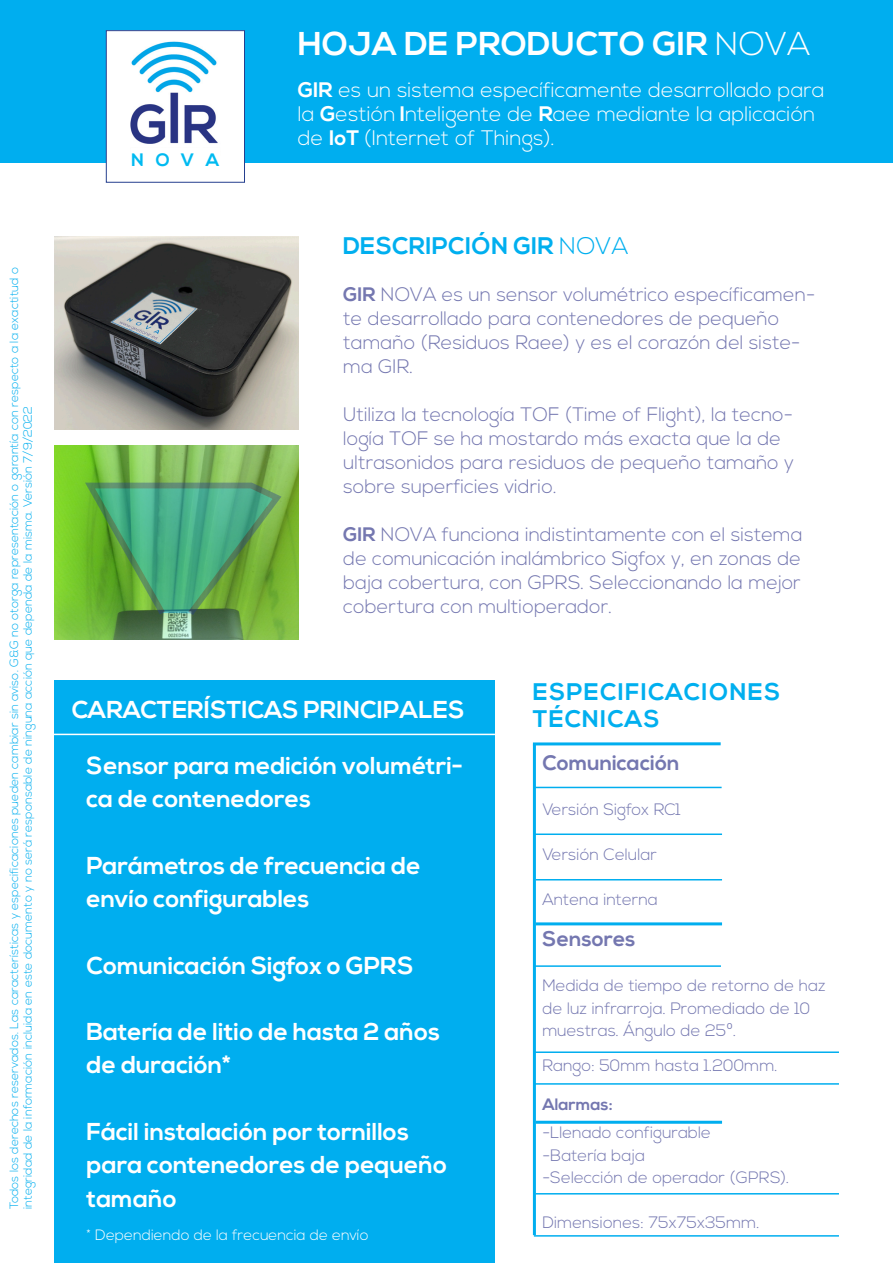
<style>
.page{position:relative;width:893px;height:1263px;background:#fff}
.page>*{position:absolute;margin:0;border:0;box-sizing:border-box;transform-origin:0 0}
.t1{font:700 33px "Nexa";letter-spacing:.01em;color:#fff}
.t2{font:700 24.45px/33.3px "Nexa";color:#fff}
.t3{font:700 24px "Nexa";letter-spacing:.05em;color:#00afef}
.t4{font:700 24px "Nexa";letter-spacing:.01em;color:#00afef}
.t5{font:300 21px/24px "Nexa";color:#fff}
.t6{font:700 21px "Nexa";color:#7477b0}
.t7{font:300 19.5px/24px "Nexa";color:#7477b0}
.t8{font:700 18px "Nexa";color:#00baf1}
.t9{font:300 16.5px/22.5px "Nexa";color:#7477b0}
.t10{font:700 16.5px "Nexa";color:#7477b0}
.t11{font:300 15px "Nexa";color:#fff}
.t12{font:300 12px "Nexa";color:#00aeef}
.s1{font-weight:300}
.s2{font-weight:700}
</style>
<div class="page">
<img style="left:55px;top:236px;width:243px;height:194px">
<div style="left:0;top:0;width:893px;height:162px;background:#00aeef"></div>
<img style="left:108px;top:32px;width:135px;height:130px">
<div style="left:106px;top:30px;width:139px;height:152px;border:1px solid #253f8e"></div>
<div style="left:131px;top:148px;width:88px;height:24px;background:#fff"></div>
<div style="left:54px;top:680px;width:441px;height:583px;background:#00aeef"></div>
<img style="left:55px;top:446px;width:243px;height:193px">
<svg style="left:84px;top:481px;width:199px;height:136px;background:#57a75e"></svg>
<hr style="left:54px;top:734px;width:441px;height:1px;background:#fff">
<hr style="left:535px;top:833px;width:187px;height:2px;background:#00aeef">
<hr style="left:536px;top:879px;width:186px;height:1px;background:#00aeef">
<hr style="left:535px;top:787px;width:187px;height:1px;background:#00aeef">
<hr style="left:534px;top:1051px;width:305px;height:2px;background:#00aeef">
<hr style="left:535px;top:1083px;width:304px;height:2px;background:#00aeef">
<hr style="left:535px;top:965px;width:186px;height:2px;background:#00aeef">
<hr style="left:533px;top:744px;width:3px;height:491px;background:#00aeef">
<hr style="left:533px;top:742px;width:188px;height:3px;background:#00aeef">
<hr style="left:536px;top:922px;width:186px;height:3px;background:#00aeef">
<hr style="left:536px;top:1121px;width:186px;height:3px;background:#00aeef">
<hr style="left:534px;top:1235px;width:305px;height:1px;background:#00aeef">
<hr style="left:536px;top:1193px;width:303px;height:1px;background:#00aeef">
<p class="t12" style="left:7px;top:1209px;width:943px;rotate:-90deg">Todos los derechos reservados. Las características y especificaciones pueden cambiar sin aviso. G&amp;G no otorga representación o garantía con respecto a la exactitud o</p>
<p class="t12" style="left:21px;top:1209px;width:804px;rotate:-90deg">integridad de la información incluida en este documento y no será responsable de ninguna acción que dependa de la misma. Versión 7/9/2022</p>
<p class="t8" style="left:131px;top:150px;width:90px">NOVA</p>
<p class="t1" style="left:298px;top:25px;width:514px">HOJA DE PRODUCTO GIR <span class="s1">NOVA</span></p>
<p class="t5" style="left:298px;top:79px;width:528px"><span class="s2">GIR</span> es un sistema específicamente desarrollado para la <span class="s2">G</span>estión <span class="s2">I</span>nteligente de <span class="s2">R</span>aee mediante la aplicación de <span class="s2">IoT</span> (Internet of Things).</p>
<p class="t4" style="left:343px;top:232px;width:287px">DESCRIPCIÓN GIR <span class="s1">NOVA</span></p>
<p class="t7" style="left:343px;top:283px;width:474px"><span class="s2">GIR</span> NOVA es un sensor volumétrico específicamen&shy;te desarrollado para contenedores de pequeño tamaño (Residuos Raee) y es el corazón del siste&shy;ma GIR.</p>
<p class="t7" style="left:343px;top:403px;width:453px">Utiliza la tecnología TOF (Time of Flight), la tecno&shy;logía TOF se ha mostardo más exacta que la de ultrasonidos para residuos de pequeño tamaño y sobre superficies vidrio.</p>
<p class="t7" style="left:343px;top:523px;width:461px;text-align:justify"><span class="s2">GIR</span> NOVA funciona indistintamente con el sistema de comunicación inalámbrico Sigfox y, en zonas de baja cobertura, con GPRS. Seleccionando la mejor cobertura con multioperador.</p>
<p class="t2" style="left:72px;top:694px;width:395px">CARACTERÍSTICAS PRINCIPALES</p>
<p class="t2" style="left:87px;top:749px;width:378px">Sensor para medición volumétri&shy;ca de contenedores</p>
<p class="t2" style="left:87px;top:849px;width:336px">Parámetros de frecuencia de</p>
<p class="t2" style="left:87px;top:883px;width:224px">envío configurables</p>
<p class="t2" style="left:87px;top:949px;width:329px">Comunicación Sigfox o GPRS</p>
<p class="t2" style="left:87px;top:1016px;width:355px">Batería de litio de hasta 2 años de duración*</p>
<p class="t2" style="left:87px;top:1116px;width:362px">Fácil instalación por tornillos para contenedores de pequeño tamaño</p>
<p class="t11" style="left:87px;top:1226px;width:283px">* Dependiendo de la frecuencia de envío</p>
<p class="t3" style="left:533px;top:678px;width:249px">ESPECIFICACIONES</p>
<p class="t3" style="left:533px;top:705px;width:128px">TÉCNICAS</p>
<p class="t6" style="left:542px;top:750px;width:139px">Comunicación</p>
<p class="t9" style="left:542px;top:798px;width:140px">Versión Sigfox RC1</p>
<p class="t9" style="left:542px;top:843px;width:116px">Versión Celular</p>
<p class="t9" style="left:542px;top:888px;width:117px">Antena interna</p>
<p class="t6" style="left:542px;top:927px;width:95px">Sensores</p>
<p class="t9" style="left:542px;top:975px;width:285px">Medida de tiempo de retorno de haz de luz infrarroja. Promediado de 10 muestras. Ángulo de 25º.</p>
<p class="t9" style="left:542px;top:1054px;width:237px">Rango: 50mm hasta 1.200mm.</p>
<p class="t10" style="left:542px;top:1094px;width:72px">Alarmas:</p>
<p class="t9" style="left:542px;top:1122px;width:170px">-Llenado configurable</p>
<p class="t9" style="left:542px;top:1144px;width:104px">-Batería baja</p>
<p class="t9" style="left:542px;top:1167px;width:249px">-Selección de operador (GPRS).</p>
<p class="t9" style="left:542px;top:1212px;width:219px">Dimensiones: 75x75x35mm.</p>
</div>
